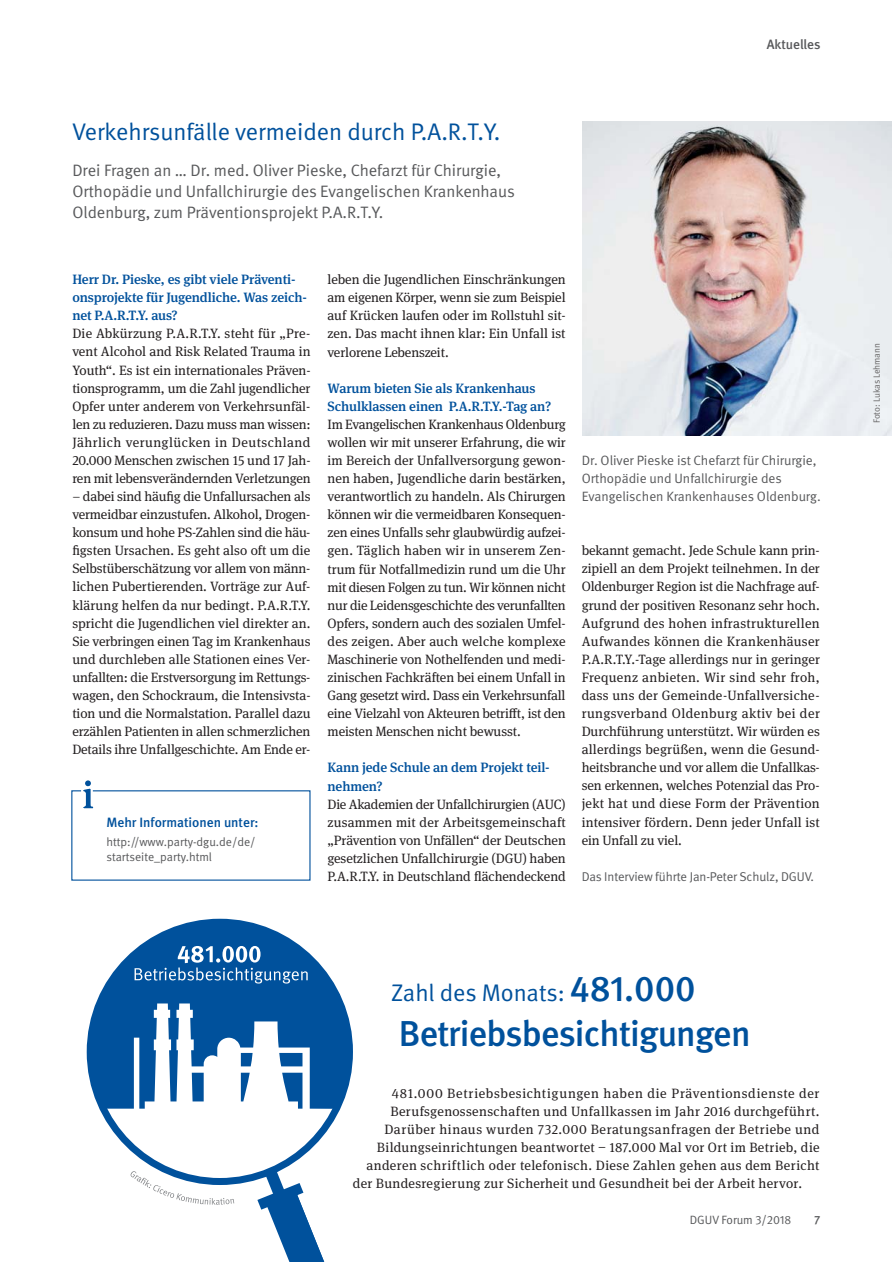
<style>
.page{position:relative;width:892px;height:1262px;background:#fff}
.page>*{position:absolute;margin:0;border:0;box-sizing:border-box;transform-origin:0 0}
.t1{font:500 36px "DGUV Meta";letter-spacing:-.02em;color:#00519c}
.t2{font:24px "DGUV Meta";color:#00519c}
.t3{font:16.5px/21px "DGUV Meta";color:#58595b}
.t4{font:13.5px/18.1px "DGUV Meta Serif";letter-spacing:.015em;color:#231f20;text-align:justify}
.t5{font:500 13.5px/18.1px "DGUV Meta Serif";letter-spacing:-.01em;color:#00519c}
.t6{font:13.5px/18px "DGUV Meta";color:#58595b}
.t7{font:13.5px "DGUV Meta Serif";letter-spacing:.05em;color:#231f20}
.t8{font:13.5px "DGUV Meta Serif";letter-spacing:.04em;color:#231f20}
.t9{font:500 13.5px "DGUV Meta";color:#00519c}
.t10{font:500 13.5px "DGUV Meta";color:#58595b}
.t11{font:12.75px "DGUV Meta";letter-spacing:-.01em;color:#58595b}
.t12{font:12px/15px "DGUV Meta";color:#58595b}
.t13{font:500 12px "DGUV Meta";color:#58595b}
.t14{font:9px "DGUV Meta";color:#646363}
.s1{font-weight:500;font-size:36px}
.s2{font-family:"DGUV Meta"}
</style>
<div class="page">
<img style="left:583px;top:121px;width:309px;height:315px">
<svg style="left:80px;top:781px;width:16px;height:28px"></svg>
<div style="left:83px;top:778px;width:10px;height:10px;border:2px solid #fff;border-radius:50%"></div>
<div style="left:91px;top:922px;width:258px;height:259px;background:#00519c;border-radius:50%"></div>
<svg style="left:104px;top:1003px;width:249px;height:178px;fill:#fff"></svg>
<svg style="left:257px;top:1169px;width:72px;height:93px"></svg>
<svg style="left:135px;top:946px;width:173px;height:37px"></svg>
<svg style="left:131px;top:1171px;width:103px;height:33px"></svg>
<p class="t10" style="left:767px;top:40px;width:55px">Aktuelles</p>
<h2 class="t2" style="left:72px;top:122px;width:429px">Verkehrsunfälle vermeiden durch P.A.R.T.Y.</h2>
<p class="t3" style="left:72px;top:161px;width:444px">Drei Fragen an … Dr. med. Oliver Pieske, Chefarzt für Chirurgie,<br>Orthopädie und Unfallchirurgie des Evangelischen Krankenhaus<br>Oldenburg, zum Präventionsprojekt P.A.R.T.Y.</p>
<p class="t5" style="left:72px;top:271px;width:236px">Herr Dr. Pieske, es gibt viele Präventi&shy;onsprojekte für Jugendliche. Was zeich&shy;net P.A.R.T.Y. aus?</p>
<p class="t4" style="left:72px;top:325px;width:240px">Die Abkürzung P.A.R.T.Y. steht für „Pre - vent Alcohol and Risk Related Trauma in Youth“. Es ist ein internationales Präven&shy;tionsprogramm, um die Zahl jugendlicher Opfer unter anderem von Verkehrsunfäl - len zu reduzieren. Dazu muss man wissen:<br>Jährlich verunglücken in Deutschland 20.000 Menschen zwischen 15 und 17 Jah&shy;ren mit lebensverändernden Verletzungen</p>
<p class="t4" style="left:72px;top:488px;width:240px">– dabei sind häufig die Unfallursachen als vermeidbar einzustufen. Alkohol, Drogen&shy;konsum und hohe PS-Zahlen sind die häu&shy;figsten Ursachen. Es geht also oft um die Selbstüberschätzung vor allem von männ&shy;lichen Pubertierenden. Vorträge zur Auf&shy;klärung helfen da nur bedingt. P.A.R.T.Y. spricht die Jugendlichen viel direkter an.<br>Sie verbringen einen Tag im Krankenhaus und durchleben alle Stationen eines Ver&shy;unfallten: die Erstversorgung im Rettungs&shy;wagen, den Schockraum, die Intensivsta&shy;tion und die Normalstation. Parallel dazu erzählen Patienten in allen schmerzlichen Details ihre Unfallgeschichte. Am Ende er-</p>
<p class="t9" style="left:106px;top:817px;width:154px">Mehr Informationen unter:</p>
<p class="t12" style="left:106px;top:836px;width:151px">http://www.party-dgu.de/de/ startseite_party.html</p>
<p class="t4" style="left:327px;top:271px;width:240px">leben die Jugendlichen Einschränkungen am eigenen Körper, wenn sie zum Beispiel auf Krücken laufen oder im Rollstuhl sit&shy;zen. Das macht ihnen klar: Ein Unfall ist verlorene Lebenszeit.</p>
<p class="t5" style="left:327px;top:380px;width:225px">Warum bieten Sie als Krankenhaus<br>Schulklassen einen P.A.R.T.Y.-Tag an?</p>
<p class="t4" style="left:327px;top:416px;width:240px">Im Evangelischen Krankenhaus Oldenburg wollen wir mit unserer Erfahrung, die wir im Bereich der Unfallversorgung gewon&shy;nen haben, Jugendliche darin bestärken, verantwortlich zu handeln. Als Chirurgen können wir die vermeidbaren Konsequen&shy;zen eines Unfalls sehr glaubwürdig aufzei&shy;gen. Täglich haben wir in unserem Zen&shy;trum für Notfallmedizin rund um die Uhr mit diesen Folgen zu tun. Wir können nicht nur die Leidensgeschichte des verunfallten Opfers, sondern auch des sozialen Umfel&shy;des zeigen. Aber auch welche komplexe Maschinerie von Nothelfenden und medi&shy;zinischen Fachkräften bei einem Unfall in Gang gesetzt wird. Dass ein Verkehrsunfall eine Vielzahl von Akteuren betrifft, ist den meisten Menschen nicht bewusst.</p>
<p class="t5" style="left:327px;top:759px;width:224px">Kann jede Schule an dem Projekt teil&shy;nehmen?</p>
<p class="t4" style="left:327px;top:795px;width:240px">Die Akademien der Unfallchirurgien (AUC) zusammen mit der Arbeitsgemeinschaft „Prävention von Unfällen“ der Deutschen gesetzlichen Unfallchirurgie (DGU) haben P.A.R.T.Y. in Deutschland flächendeckend</p>
<p class="t6" style="left:582px;top:453px;width:240px">Dr. Oliver Pieske ist Chefarzt für Chirurgie,<br>Orthopädie und Unfallchirurgie des<br>Evangelischen Krankenhauses Oldenburg.</p>
<p class="t4" style="left:582px;top:542px;width:240px">bekannt gemacht. Jede Schule kann prin&shy;zipiell an dem Projekt teilnehmen. In der Oldenburger Region ist die Nachfrage auf&shy;grund der positiven Resonanz sehr hoch.<br>Aufgrund des hohen infrastrukturellen Aufwandes können die Krankenhäuser P.A.R.T.Y.-Tage allerdings nur in geringer Frequenz anbieten. Wir sind sehr froh, dass uns der Gemeinde-Unfallversiche&shy;rungsverband Oldenburg aktiv bei der Durchführung unterstützt. Wir würden es allerdings begrüßen, wenn die Gesund&shy;heitsbranche und vor allem die Unfallkas&shy;sen erkennen, welches Potenzial das Pro&shy;jekt hat und diese Form der Prävention intensiver fördern. Denn jeder Unfall ist ein Unfall zu viel.</p>
<p class="t11" style="left:582px;top:871px;width:234px">Das Interview führte Jan-Peter Schulz, DGUV.</p>
<h2 class="t2" style="left:391px;top:984px;width:306px">Zahl des Monats: <span class="s1">481.000</span></h2>
<h1 class="t1" style="left:399px;top:1020px;width:353px">Betriebsbesichtigungen</h1>
<p class="t7" style="left:392px;top:1086px;width:429px">481.000 Betriebsbesichtigungen haben die Präventionsdienste der</p>
<p class="t4" style="left:390px;top:1102px;width:431px">Berufsgenossenschaften und Unfallkassen im Jahr 2016 durchgeführt.</p>
<p class="t8" style="left:384px;top:1122px;width:437px">Darüber hinaus wurden 732.000 Beratungsanfragen der Betriebe und</p>
<p class="t4" style="left:377px;top:1138px;width:444px">Bildungseinrichtungen beantwortet <span class="s2">–</span> 187.000 Mal vor Ort im Betrieb, die</p>
<p class="t4" style="left:366px;top:1157px;width:455px">anderen schriftlich oder telefonisch. Diese Zahlen gehen aus dem Bericht</p>
<p class="t4" style="left:353px;top:1175px;width:451px">der Bundesregierung zur Sicherheit und Gesundheit bei der Arbeit hervor.</p>
<p class="t12" style="left:690px;top:1213px;width:103px">DGUV Forum 3/2018</p>
<p class="t13" style="left:814px;top:1215px;width:8px">7</p>
<p class="t14" style="left:873px;top:423px;width:82px;rotate:-90deg">Foto: Lukas Lehmann</p>
</div>
